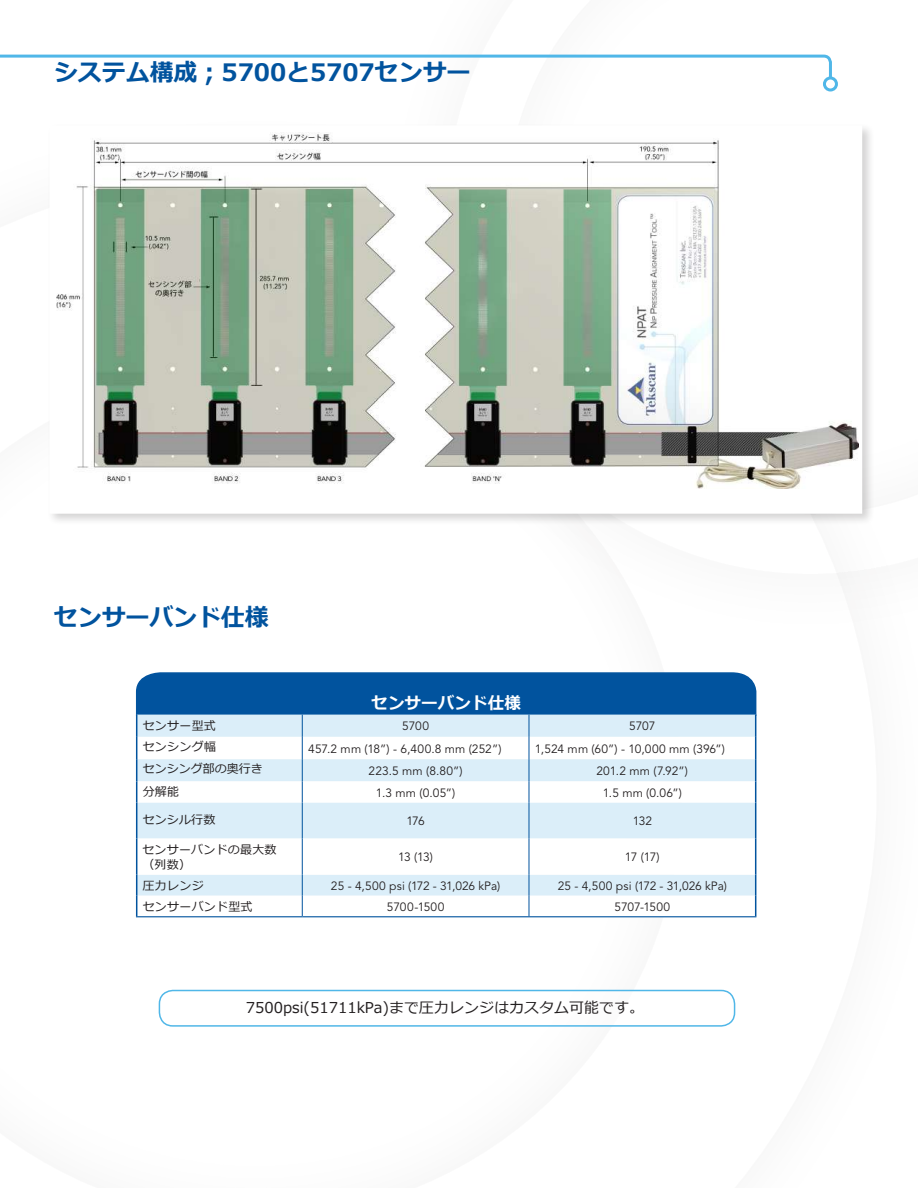
<style>
.page{position:relative;width:918px;height:1188px;background:#fff}
.page>*{position:absolute;margin:0;border:0;box-sizing:border-box;transform-origin:0 0}
.t1{font:700 24px "Meiryo";letter-spacing:-.005em;color:#01539e}
.t2{font:700 16.5px "Meiryo";letter-spacing:.01em;color:#fff}
.t3{font:15px "Meiryo";color:#231f20}
.t4{font:12px "Avenir LT Std";color:#231f20}
.t5{font:12px/21.9px "Meiryo";letter-spacing:.02em;color:#231f20}
</style>
<div class="page">
<svg style="left:137px;top:803px;width:618px;height:113px"></svg>
<hr style="left:136px;top:803px;width:1px;height:36px;background:#01539e">
<hr style="left:755px;top:803px;width:1px;height:36px;background:#01539e">
<hr style="left:136px;top:839px;width:1px;height:36px;background:#01539e">
<hr style="left:755px;top:839px;width:1px;height:36px;background:#01539e">
<svg style="left:135px;top:672px;width:622px;height:131px"></svg>
<hr style="left:302px;top:803px;width:1px;height:36px;background:#01539e">
<hr style="left:529px;top:803px;width:1px;height:36px;background:#01539e">
<hr style="left:302px;top:839px;width:1px;height:36px;background:#01539e">
<hr style="left:529px;top:839px;width:1px;height:36px;background:#01539e">
<hr style="left:136px;top:916px;width:166px;height:1px;background:#01539e">
<hr style="left:302px;top:916px;width:227px;height:1px;background:#01539e">
<hr style="left:529px;top:916px;width:227px;height:1px;background:#01539e">
<svg style="left:136px;top:875px;width:1px;height:41px"></svg>
<svg style="left:755px;top:875px;width:1px;height:41px"></svg>
<svg style="left:302px;top:875px;width:1px;height:41px"></svg>
<svg style="left:529px;top:875px;width:1px;height:41px"></svg>
<svg style="left:0;top:54px;width:833px;height:27px"></svg>
<div style="left:823px;top:76px;width:15px;height:16px;border:3px solid #50b7e8;border-radius:50%"></div>
<div style="left:159px;top:990px;width:576px;height:37px;border:2px solid #50b7e8;border-radius:14px"></div>
<div style="left:46px;top:122px;width:829px;height:404px;background:#231f20;opacity:.2"></div>
<div style="left:50px;top:126px;width:811px;height:387px;background:#fff"></div>
<div style="left:50px;top:125px;width:812px;height:389px;border:2px solid #fff"></div>
<img style="left:57px;top:134px;width:802px;height:355px">
<h1 class="t1" style="left:54px;top:55px;width:418px">システム構成；5700と5707センサー</h1>
<h1 class="t1" style="left:54px;top:600px;width:216px">センサーバンド仕様</h1>
<h2 class="t2" style="left:371px;top:691px;width:151px">センサーバンド仕様</h2>
<p class="t4" style="left:402px;top:719px;width:28px">5700</p>
<p class="t4" style="left:629px;top:719px;width:28px">5707</p>
<p class="t4" style="left:308px;top:742px;width:195px">457.2 mm (18”) - 6,400.8 mm (252”)</p>
<p class="t4" style="left:535px;top:742px;width:191px">1,524 mm (60”) - 10,000 mm (396”)</p>
<p class="t4" style="left:369px;top:764px;width:96px">223.5 mm (8.80”)</p>
<p class="t4" style="left:597px;top:764px;width:93px">201.2 mm (7.92”)</p>
<p class="t4" style="left:376px;top:785px;width:81px">1.3 mm (0.05”)</p>
<p class="t4" style="left:603px;top:785px;width:81px">1.5 mm (0.06”)</p>
<p class="t5" style="left:143px;top:715px;width:122px">センサー型式<br>センシング幅<br>センシング部の奥行き分解能</p>
<p class="t5" style="left:143px;top:810px;width:74px">センシル行数</p>
<p class="t4" style="left:406px;top:814px;width:20px">176</p>
<p class="t4" style="left:633px;top:814px;width:21px">132</p>
<p class="t5" style="left:142px;top:843px;width:136px;line-height:15px">センサーバンドの最大数（列数）</p>
<p class="t4" style="left:398px;top:850px;width:36px">13 (13)</p>
<p class="t4" style="left:625px;top:850px;width:36px">17 (17)</p>
<p class="t5" style="left:143px;top:875px;width:63px">圧力レンジ</p>
<p class="t4" style="left:331px;top:879px;width:171px">25 - 4,500 psi (172 - 31,026 kPa)</p>
<p class="t4" style="left:558px;top:879px;width:171px">25 - 4,500 psi (172 - 31,026 kPa)</p>
<p class="t5" style="left:143px;top:896px;width:111px">センサーバンド型式</p>
<p class="t4" style="left:387px;top:900px;width:59px">5700-1500</p>
<p class="t4" style="left:614px;top:900px;width:57px">5707-1500</p>
<p class="t3" style="left:246px;top:997px;width:400px">7500psi(51711kPa)まで圧力レンジはカスタム可能です。</p>
</div>
